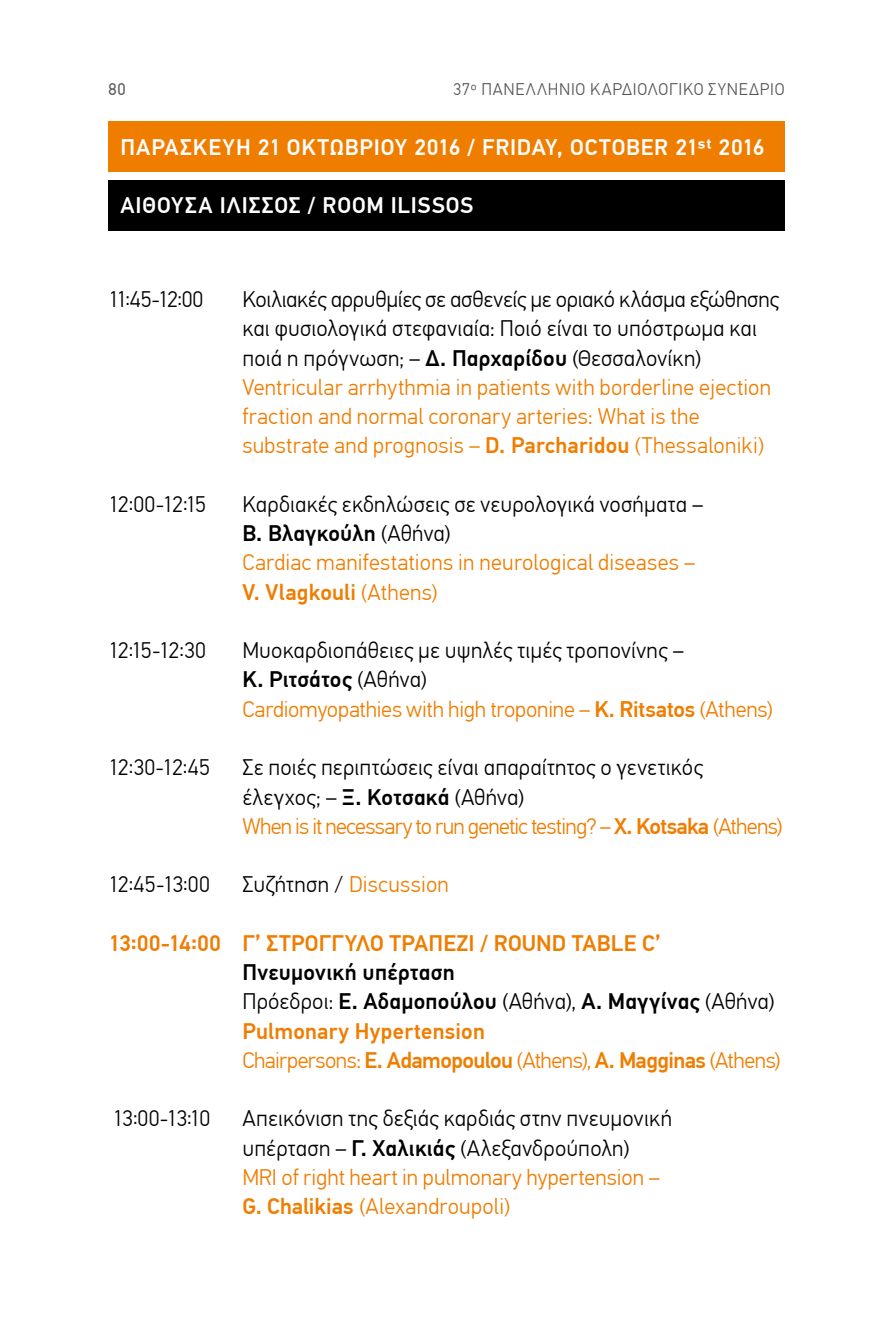
<style>
.page{position:relative;width:893px;height:1340px;background:#fff}
.page>*{position:absolute;margin:0;border:0;box-sizing:border-box;transform-origin:0 0}
.t1{font:300 22.5px/29.2px "PF Din Text Pro";letter-spacing:.005em;color:#000}
.t2{font:300 22.5px/29.2px "PF Din Text Pro";letter-spacing:.005em;color:#ef7d00}
.t3{font:500 22.5px "PF Din Text Pro";letter-spacing:.04em;color:#fff}
.t4{font:500 22.5px "PF Din Text Pro";letter-spacing:.01em;color:#ef7d00}
.t5{font:300 22.5px "PF Din Text Pro";letter-spacing:-.035em;color:#ef7d00}
.t6{font:300 22.5px "PF Din Text Pro";letter-spacing:-.025em;color:#ef7d00}
.t7{font:500 22.5px "PF Din Text Pro";letter-spacing:.01em;color:#000}
.t8{font:300 16.88px "PF Din Text Pro";letter-spacing:.045em;color:#575756}
.t9{font:16.88px "PF Din Text Pro";color:#575756}
.s1{font-weight:500}
.s2{color:#000}
</style>
<div class="page">
<div style="left:108px;top:180px;width:676px;height:51px;background:#000"></div>
<div style="left:108px;top:122px;width:676px;height:50px;background:#ef7d00"></div>
<p class="t9" style="left:108px;top:79px;width:19px">80</p>
<p class="t8" style="left:453px;top:79px;width:333px">37o ΠΑΝΕΛΛΗΝΙΟ ΚΑΡΔΙΟΛΟΓΙΚΟ ΣΥΝΕΔΡΙΟ</p>
<p class="t3" style="left:120px;top:133px;width:646px">ΠΑΡΑΣΚΕΥΗ 21 ΟΚΤΩΒΡΙΟΥ 2016 / FRIDAY, OCTOBER 21st 2016</p>
<p class="t3" style="left:120px;top:192px;width:354px">ΑΙΘΟΥΣΑ ΙΛΙΣΣΟΣ / ROOM ILISSOS</p>
<p class="t1" style="left:108px;top:285px;width:96px">11:45-12:00</p>
<p class="t1" style="left:242px;top:285px;width:538px">Κοιλιακές αρρυθμίες σε ασθενείς με οριακό κλάσμα εξώθησης και φυσιολογικά στεφανιαία: Ποιό είναι το υπόστρωμα και ποιά η πρόγνωση; – <span class="s1">Δ. Παρχαρίδου</span> (Θεσσαλονίκη)</p>
<p class="t2" style="left:242px;top:373px;width:530px">Ventricular arrhythmia in patients with borderline ejection fraction and normal coronary arteries: What is the substrate and prognosis – <span class="s1">D. Parcharidou</span> (Thessaloniki)</p>
<p class="t1" style="left:108px;top:490px;width:99px">12:00-12:15</p>
<p class="t1" style="left:242px;top:490px;width:462px">Καρδιακές εκδηλώσεις σε νευρολογικά νοσήματα –<br><span class="s1">Β. Βλαγκούλη</span> (Αθήνα)</p>
<p class="t2" style="left:242px;top:548px;width:454px">Cardiac manifestations in neurological diseases –<br><span class="s1">V. Vlagkouli</span> (Athens)</p>
<p class="t1" style="left:108px;top:636px;width:99px">12:15-12:30</p>
<p class="t1" style="left:242px;top:636px;width:443px">Μυοκαρδιοπάθειες με υψηλές τιμές τροπονίνης –<br><span class="s1">Κ. Ριτσάτος</span> (Αθήνα)</p>
<p class="t2" style="left:242px;top:694px;width:532px">Cardiomyopathies with high troponine – <span class="s1">K. Ritsatos</span> (Athens)</p>
<p class="t1" style="left:108px;top:753px;width:103px">12:30-12:45</p>
<p class="t1" style="left:242px;top:753px;width:462px">Σε ποιές περιπτώσεις είναι απαραίτητος ο γενετικός έλεγχος; – <span class="s1">Ξ. Κοτσακά</span> (Αθήνα)</p>
<p class="t5" style="left:242px;top:813px;width:542px">When is it necessary to run genetic testing? – <span class="s1">X. Kotsaka</span> (Athens)</p>
<p class="t1" style="left:108px;top:870px;width:103px">12:45-13:00</p>
<p class="t2" style="left:242px;top:870px;width:208px"><span class="s2">Συζήτηση /</span> Discussion</p>
<p class="t4" style="left:108px;top:929px;width:554px">13:00-14:00 Γ’ ΣΤΡΟΓΓΥΛΟ ΤΡΑΠΕΖΙ / ROUND TABLE C’</p>
<p class="t7" style="left:242px;top:958px;width:214px">Πνευμονική υπέρταση</p>
<p class="t1" style="left:242px;top:987px;width:534px">Πρόεδροι: <span class="s1">Ε. Αδαμοπούλου</span> (Αθήνα), <span class="s1">Α. Μαγγίνας</span> (Αθήνα)</p>
<p class="t4" style="left:242px;top:1017px;width:244px">Pulmonary Hypertension</p>
<p class="t6" style="left:242px;top:1047px;width:540px">Chairpersons: <span class="s1">E. Adamopoulou</span> (Athens), <span class="s1">A. Magginas</span> (Athens)</p>
<p class="t1" style="left:113px;top:1104px;width:99px">13:00-13:10</p>
<p class="t1" style="left:242px;top:1104px;width:431px">Απεικόνιση της δεξιάς καρδιάς στην πνευμονική υπέρταση – <span class="s1">Γ. Χαλικιάς</span> (Αλεξανδρούπολη)</p>
<p class="t2" style="left:242px;top:1162px;width:419px">MRI of right heart in pulmonary hypertension –<br><span class="s1">G. Chalikias</span> (Alexandroupoli)</p>
</div>
